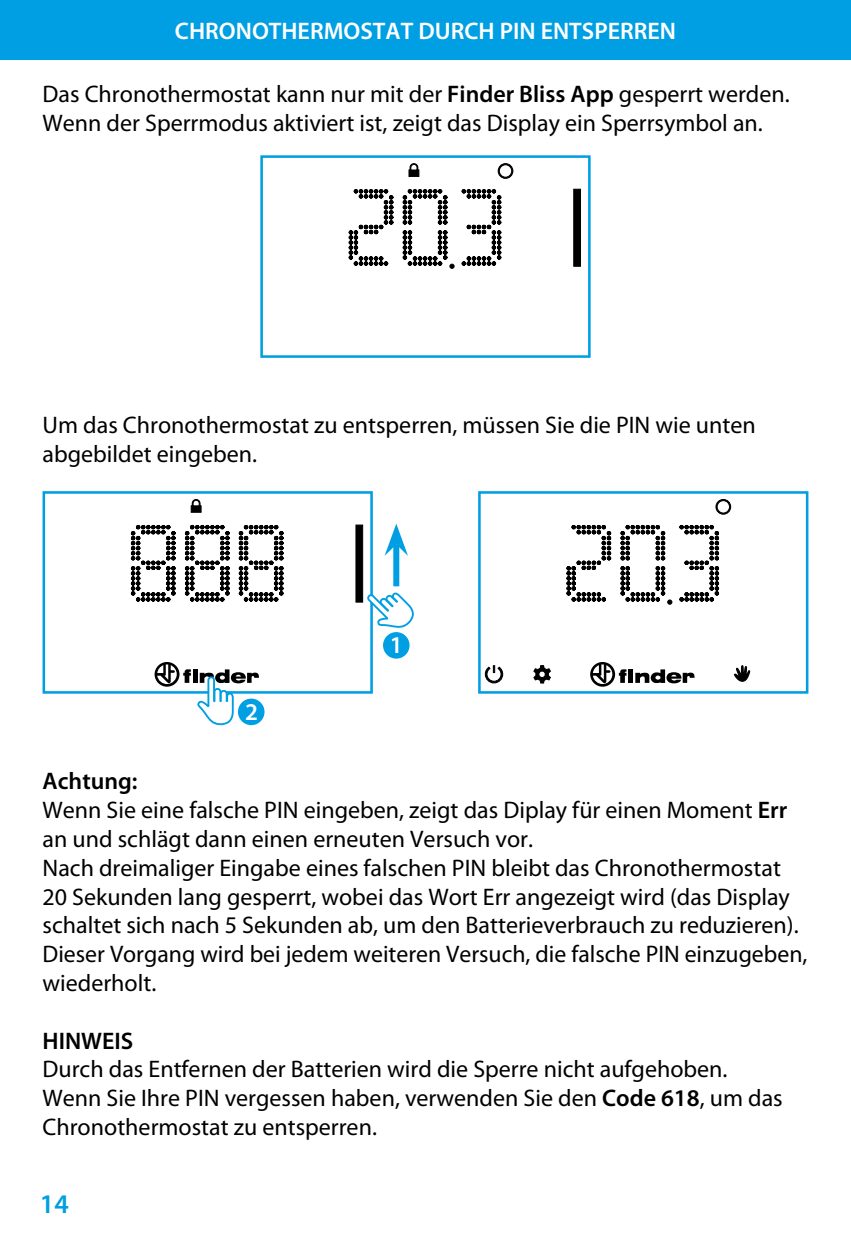
<style>
.page{position:relative;width:851px;height:1234px;background:#fff}
.page>*{position:absolute;margin:0;border:0;box-sizing:border-box;transform-origin:0 0}
.t1{font:600 27px "Myriad Pro";color:#009fe3}
.t2{font:24px/28.8px "Myriad Pro";color:#000}
.t3{font:600 24px "Myriad Pro";color:#fff}
.t4{font:600 24px "Myriad Pro";color:#000}
.s1{font-weight:600}
</style>
<div class="page">
<div style="left:0;top:0;width:850px;height:60px;background:#009fe3"></div>
<div style="left:573px;top:189px;width:7px;height:77px;background:#000;border:1px solid #000"></div>
<svg style="left:497px;top:163px;width:16px;height:16px"></svg>
<div style="left:499px;top:164px;width:13px;height:13px;background:#fff;border:1px solid #000;border-radius:50%"></div>
<svg style="left:408px;top:163px;width:11px;height:14px"></svg>
<svg style="left:348px;top:189px;width:45px;height:77px"></svg>
<svg style="left:461px;top:189px;width:40px;height:77px"></svg>
<svg style="left:402px;top:189px;width:52px;height:80px"></svg>
<div style="left:260px;top:155px;width:330px;height:203px;border:3px solid #009fe3"></div>
<div style="left:355px;top:524px;width:8px;height:78px;background:#000;border:1px solid #000"></div>
<svg style="left:190px;top:499px;width:12px;height:14px"></svg>
<svg style="left:131px;top:525px;width:45px;height:76px"></svg>
<svg style="left:185px;top:525px;width:45px;height:76px"></svg>
<svg style="left:239px;top:525px;width:44px;height:76px"></svg>
<div style="left:43px;top:491px;width:330px;height:202px;border:3px solid #009fe3"></div>
<svg style="left:367px;top:591px;width:47px;height:37px"></svg>
<div style="left:393px;top:544px;width:6px;height:42px;background:#009fe3"></div>
<svg style="left:385px;top:524px;width:23px;height:31px"></svg>
<div style="left:383px;top:632px;width:26px;height:26px;background:#009fe3;border-radius:50%"></div>
<svg style="left:154px;top:662px;width:105px;height:63px"></svg>
<div style="left:238px;top:698px;width:26px;height:27px;background:#009fe3;border-radius:50%"></div>
<svg style="left:734px;top:665px;width:16px;height:16px"></svg>
<svg style="left:590px;top:662px;width:105px;height:24px"></svg>
<svg style="left:484px;top:665px;width:19px;height:18px"></svg>
<svg style="left:533px;top:665px;width:18px;height:18px"></svg>
<div style="left:538px;top:670px;width:7px;height:7px;background:#fff;border:1px solid #000;border-radius:50%"></div>
<svg style="left:715px;top:499px;width:15px;height:15px"></svg>
<div style="left:716px;top:500px;width:13px;height:13px;background:#fff;border:1px solid #000;border-radius:50%"></div>
<svg style="left:566px;top:525px;width:45px;height:76px"></svg>
<svg style="left:679px;top:525px;width:40px;height:76px"></svg>
<svg style="left:620px;top:525px;width:52px;height:79px"></svg>
<div style="left:478px;top:491px;width:330px;height:202px;border:3px solid #009fe3"></div>
<p class="t3" style="left:175px;top:16px;width:502px">CHRONOTHERMOSTAT DURCH PIN ENTSPERREN</p>
<p class="t2" style="left:43px;top:79px;width:748px">Das Chronothermostat kann nur mit der <span class="s1">Finder Bliss App</span> gesperrt werden.<br>Wenn der Sperrmodus aktiviert ist, zeigt das Display ein Sperrsymbol an.</p>
<p class="t2" style="left:43px;top:410px;width:714px">Um das Chronothermostat zu entsperren, müssen Sie die PIN wie unten abgebildet eingeben.</p>
<p class="t3" style="left:245px;top:696px;width:14px">2</p>
<p class="t3" style="left:390px;top:630px;width:14px">1</p>
<p class="t2" style="left:43px;top:766px;width:766px"><span class="s1">Achtung:<br></span>Wenn Sie eine falsche PIN eingeben, zeigt das Diplay für einen Moment <span class="s1">Err </span>an und schlägt dann einen erneuten Versuch vor.<br>Nach dreimaliger Eingabe eines falschen PIN bleibt das Chronothermostat 20 Sekunden lang gesperrt, wobei das Wort Err angezeigt wird (das Display schaltet sich nach 5 Sekunden ab, um den Batterieverbrauch zu reduzieren).<br>Dieser Vorgang wird bei jedem weiteren Versuch, die falsche PIN einzugeben, wiederholt.</p>
<p class="t4" style="left:43px;top:1025px;width:92px">HINWEIS</p>
<p class="t2" style="left:43px;top:1054px;width:741px">Durch das Entfernen der Batterien wird die Sperre nicht aufgehoben.<br>Wenn Sie Ihre PIN vergessen haben, verwenden Sie den <span class="s1">Code 618</span>, um das<br>Chronothermostat zu entsperren.</p>
<p class="t1" style="left:40px;top:1186px;width:30px">14</p>
</div>
